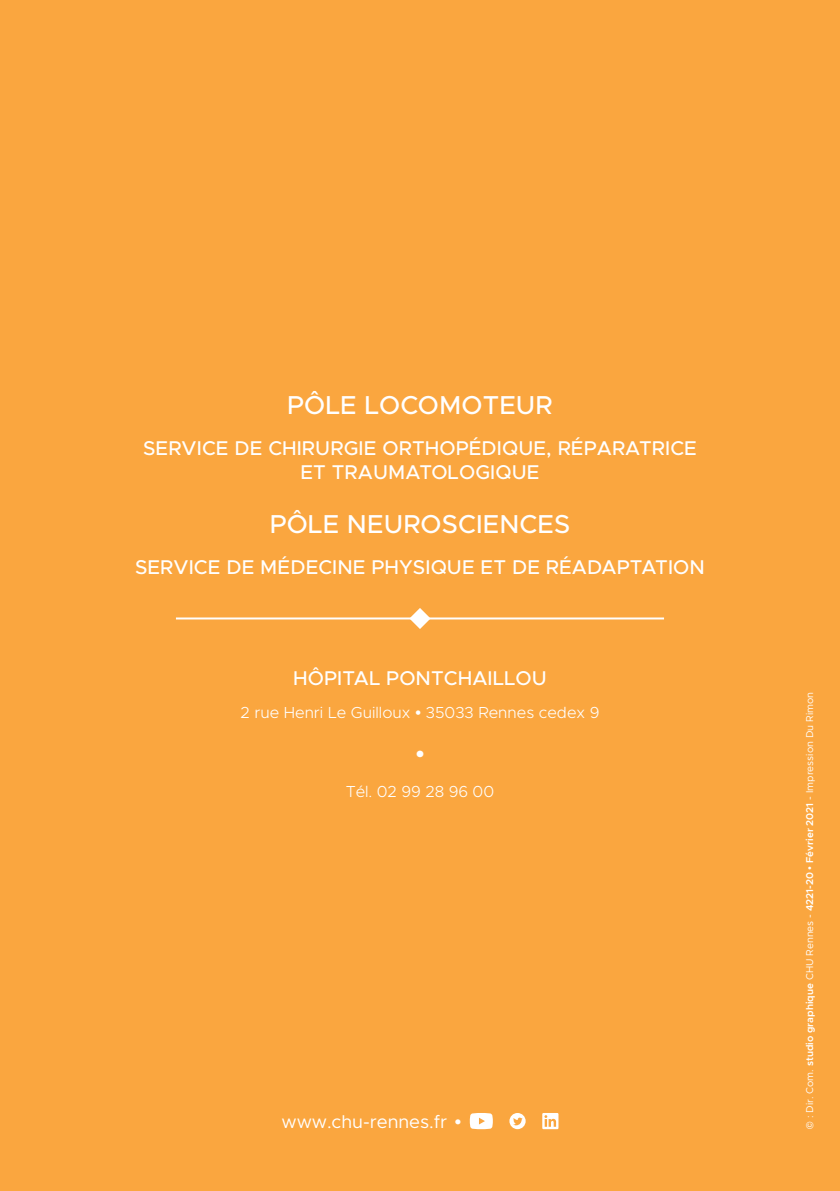
<style>
.page{position:relative;width:840px;height:1191px;background:#fff}
.page>*{position:absolute;margin:0;border:0;box-sizing:border-box;transform-origin:0 0}
.t1{font:500 26px "Metropolis";letter-spacing:.005em;color:#fff}
.t2{font:24px "Adobe Garamond Pro";color:#fff}
.t3{font:500 20px/24px "Metropolis";letter-spacing:.005em;color:#fff;text-align:center}
.t4{font:18.2px "Metropolis";letter-spacing:-.005em;color:#fff}
.t5{font:300 16px "Metropolis";color:#fff}
.t6{font:10px "Metropolis";color:#fff}
.s1{font-family:"Adobe Garamond Pro";font-weight:400}
.s2{font-family:"Adobe Garamond Pro"}
.s3{font-family:"Helvetica"}
.s4{font-weight:600}
</style>
<div class="page">
<div style="left:0;top:0;width:839px;height:1191px;background:#faa63f"></div>
<hr style="left:176px;top:617px;width:487px;height:2px;background:#fff">
<svg style="left:409px;top:608px;width:21px;height:21px"></svg>
<svg style="left:469px;top:1113px;width:23px;height:16px"></svg>
<svg style="left:509px;top:1113px;width:16px;height:16px"></svg>
<svg style="left:542px;top:1113px;width:16px;height:16px"></svg>
<h1 class="t1" style="left:287px;top:389px;width:267px">PÔLE LOCOMOTEUR</h1>
<p class="t3" style="left:143px;top:436px;width:555px">SERVICE DE CHIRURGIE ORTHOPÉDIQUE, RÉPARATRICE<br>ET TRAUMATOLOGIQUE</p>
<h1 class="t1" style="left:269px;top:507px;width:302px">PÔLE NEUROSCIENCES</h1>
<p class="t3" style="left:135px;top:555px;width:571px">SERVICE DE MÉDECINE PHYSIQUE ET DE RÉADAPTATION</p>
<p class="t3" style="left:293px;top:666px;width:255px">HÔPITAL PONTCHAILLOU</p>
<p class="t5" style="left:240px;top:702px;width:360px">2 rue Henri Le Guilloux <span class="s1">•</span> 35033 Rennes cedex 9</p>
<p class="t2" style="left:415px;top:740px;width:11px">•</p>
<p class="t5" style="left:345px;top:782px;width:150px">Tél. 02 99 28 96 00</p>
<p class="t4" style="left:281px;top:1110px;width:182px">www.chu-rennes.fr <span class="s2">•</span></p>
<p class="t6" style="left:803px;top:1128px;width:438px;rotate:-90deg"><span class="s3">©</span> : Dir. Com. <span class="s4">studio graphique</span> CHU Rennes - <span class="s4">4221-20</span> <span class="s2">•</span> <span class="s4">Février 2021</span> - Impression Du Rimon</p>
</div>
